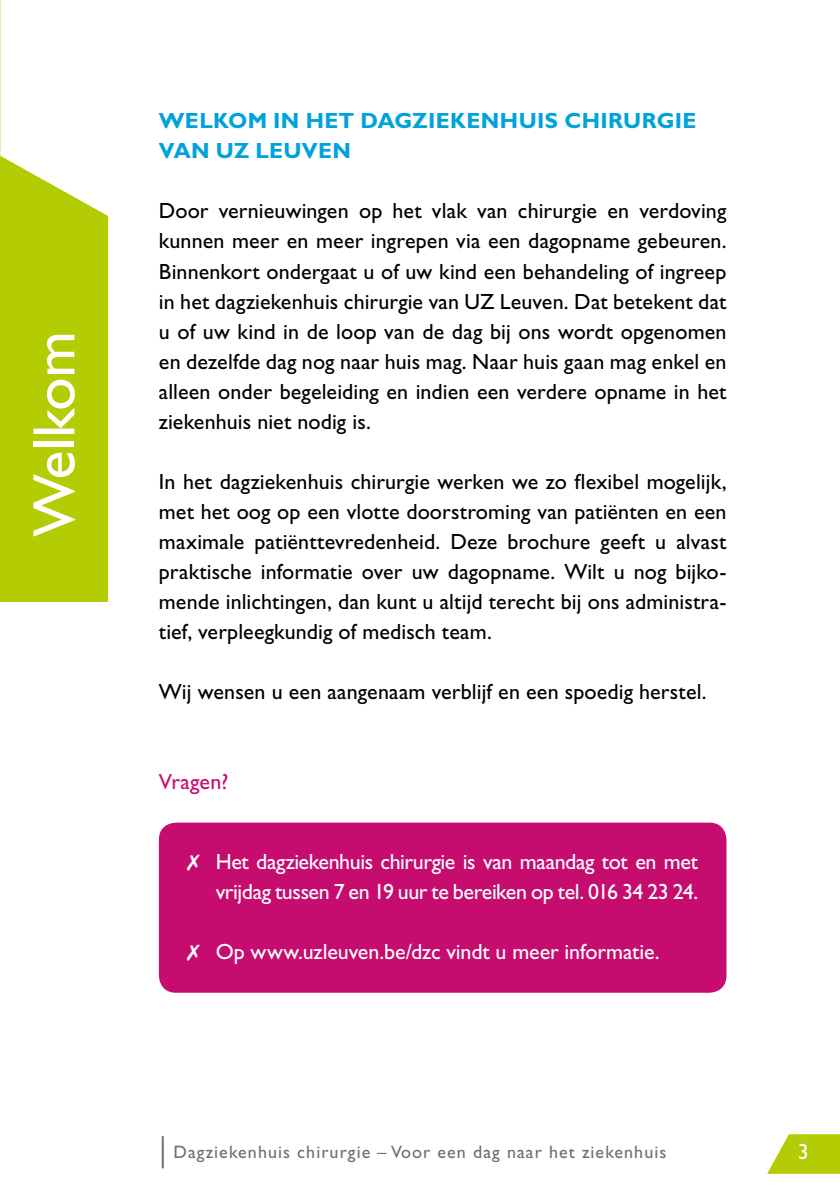
<style>
.page{position:relative;width:840px;height:1191px;background:#fff}
.page>*{position:absolute;margin:0;border:0;box-sizing:border-box;transform-origin:0 0}
.t1{font:60px "Gill Sans Std";color:#fff}
.t2{font:22px/30px "Gill Sans Std";letter-spacing:.005em;color:#000;text-align:justify}
.t3{font:22px/30px "Gill Sans Std";letter-spacing:-.015em;color:#fff;text-align:right}
.t4{font:700 22px/30px "Gill Sans Std";letter-spacing:.015em;color:#00a2dc}
.t5{font:22px "Gill Sans Std";letter-spacing:.005em;color:#c70c6f}
.t6{font:18px "Gill Sans Std";letter-spacing:.06em;color:#706f6f}
</style>
<div class="page">
<svg style="left:767px;top:1134px;width:72px;height:39px"></svg>
<hr style="left:162px;top:1136px;width:2px;height:32px;background:#706f6f">
<div style="left:159px;top:822px;width:567px;height:170px;background:#c70c6f;border-radius:17px"></div>
<svg style="left:0;top:0;width:1px;height:156px"></svg>
<div style="left:0;top:156px;width:108px;height:446px;background:#b4cc04"></div>
<h1 class="t1" style="left:20px;top:536px;width:207px;rotate:-90deg">Welkom</h1>
<p class="t4" style="left:159px;top:106px;width:539px">WELKOM IN HET DAGZIEKENHUIS CHIRURGIE<br>VAN UZ LEUVEN</p>
<p class="t2" style="left:159px;top:196px;width:569px">Door vernieuwingen op het vlak van chirurgie en verdoving kunnen meer en meer ingrepen via een dagopname gebeuren.<br>Binnenkort ondergaat u of uw kind een behandeling of ingreep in het dagziekenhuis chirurgie van UZ Leuven. Dat betekent dat u of uw kind in de loop van de dag bij ons wordt opgenomen en dezelfde dag nog naar huis mag. Naar huis gaan mag enkel en alleen onder begeleiding en indien een verdere opname in het ziekenhuis niet nodig is.</p>
<p class="t2" style="left:159px;top:466px;width:569px">In het dagziekenhuis chirurgie werken we zo flexibel mogelijk, met het oog op een vlotte doorstroming van patiënten en een maximale patiënttevredenheid. Deze brochure geeft u alvast praktische informatie over uw dagopname. Wilt u nog bijko&shy;mende inlichtingen, dan kunt u altijd terecht bij ons administra&shy;tief, verpleegkundig of medisch team.</p>
<p class="t2" style="left:159px;top:676px;width:549px">Wij wensen u een aangenaam verblijf en een spoedig herstel.</p>
<p class="t5" style="left:159px;top:768px;width:71px">Vragen?</p>
<p class="t3" style="left:187px;top:846px;width:512px">✗ Het dagziekenhuis chirurgie is van maandag tot en met vrijdag tussen 7 en 19 uur te bereiken op tel. 016 34 23 24.</p>
<p class="t3" style="left:187px;top:936px;width:473px">✗ Op www.uzleuven.be/dzc vindt u meer informatie.</p>
<p class="t6" style="left:173px;top:1141px;width:494px">Dagziekenhuis chirurgie – Voor een dag naar het ziekenhuis</p>
<p class="t3" style="left:797px;top:1136px;width:12px">3</p>
</div>
